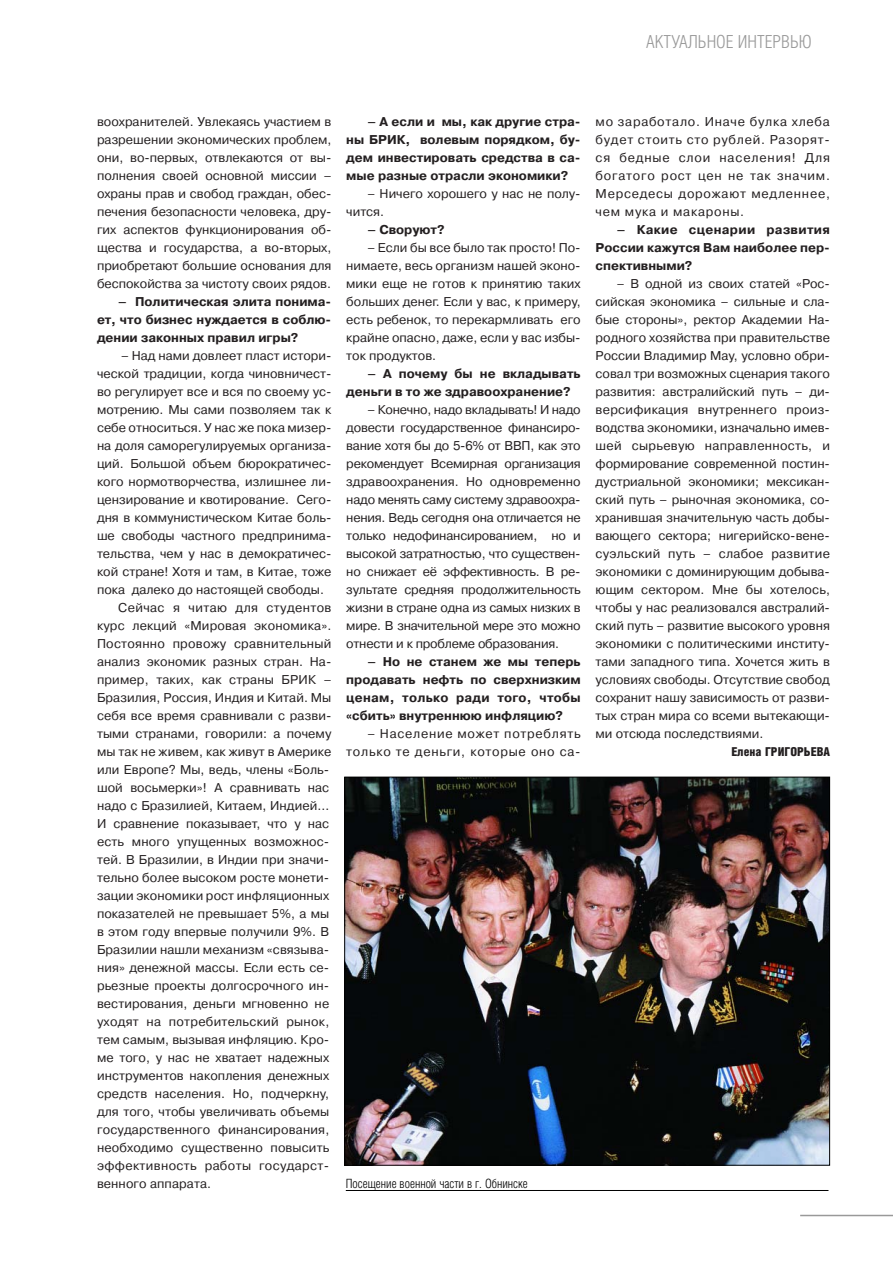
<style>
.page{position:relative;width:893px;height:1263px;background:#fff}
.page>*{position:absolute;margin:0;border:0;box-sizing:border-box;transform-origin:0 0}
.t1{font:300 18px "Helios Cond";color:#999}
.t2{font:12.75px/18px "Pragmatica C";letter-spacing:.005em;color:#231f20;text-align:justify}
.t3{font:700 12.75px/18px "Pragmatica C";color:#231f20;text-align:justify}
.t4{font:12.75px "Pragmatica C";letter-spacing:.03em;color:#231f20}
.t5{font:12.75px/18px "Pragmatica C";letter-spacing:.06em;color:#231f20;text-align:right}
.t6{font:300 12.75px "Helios Cond";color:#000}
.t7{font:900 12.3px "Helios Cond";color:#231f20}
</style>
<div class="page">
<hr style="left:800px;top:1215px;width:92px;height:1px;background:#999">
<img style="left:346px;top:779px;width:482px;height:385px">
<hr style="left:346px;top:1190px;width:482px;height:1px;background:#000">
<h1 class="t1" style="left:646px;top:36px;width:167px">АКТУАЛЬНОЕ ИНТЕРВЬЮ</h1>
<p class="t2" style="left:97px;top:113px;width:236px">воохранителей. Увлекаясь участием в разрешении экономических проблем, они, во-первых, отвлекаются от вы&shy;полнения своей основной миссии – охраны прав и свобод граждан, обес&shy;печения безопасности человека, дру&shy;гих аспектов функционирования об&shy;щества и государства, а во-вторых, приобретают большие основания для беспокойства за чистоту своих рядов.</p>
<p class="t3" style="left:97px;top:293px;width:236px;text-indent:21px">– Политическая элита понима&shy;ет, что бизнес нуждается в соблю&shy;дении законных правил игры?</p>
<p class="t2" style="left:121px;top:347px;width:212px">– Над нами довлеет пласт истори-</p>
<p class="t2" style="left:97px;top:365px;width:236px">ческой традиции, когда чиновничест-</p>
<p class="t2" style="left:97px;top:383px;width:236px">во регулирует все и вся по своему ус-</p>
<p class="t2" style="left:97px;top:401px;width:236px">мотрению. Мы сами позволяем так к</p>
<p class="t2" style="left:97px;top:419px;width:236px">себе относиться. У нас же пока мизер-</p>
<p class="t2" style="left:97px;top:437px;width:236px">на доля саморегулируемых организа-</p>
<p class="t2" style="left:97px;top:455px;width:236px">ций. Большой объем бюрократичес-</p>
<p class="t2" style="left:97px;top:473px;width:236px">кого нормотворчества, излишнее ли-</p>
<p class="t2" style="left:97px;top:491px;width:236px">цензирование и квотирование. Сего-</p>
<p class="t2" style="left:97px;top:509px;width:236px">дня в коммунистическом Китае боль-</p>
<p class="t2" style="left:97px;top:527px;width:236px">ше свободы частного предпринима-</p>
<p class="t2" style="left:97px;top:545px;width:236px">тельства, чем у нас в демократичес-</p>
<p class="t2" style="left:97px;top:563px;width:236px">кой стране! Хотя и там, в Китае, тоже</p>
<p class="t2" style="left:97px;top:581px;width:228px">пока далеко до настоящей свободы.</p>
<p class="t4" style="left:118px;top:602px;width:215px">Сейчас я читаю для студентов</p>
<p class="t2" style="left:97px;top:617px;width:236px">курс лекций «Мировая экономика».</p>
<p class="t2" style="left:97px;top:635px;width:236px">Постоянно провожу сравнительный</p>
<p class="t2" style="left:97px;top:653px;width:236px">анализ экономик разных стран. На-</p>
<p class="t2" style="left:97px;top:671px;width:236px">пример, таких, как страны БРИК –</p>
<p class="t2" style="left:97px;top:689px;width:236px">Бразилия, Россия, Индия и Китай. Мы</p>
<p class="t2" style="left:97px;top:707px;width:236px">себя все время сравнивали с разви-</p>
<p class="t2" style="left:97px;top:725px;width:236px">тыми странами, говорили: а почему</p>
<p class="t2" style="left:97px;top:743px;width:236px">мы так не живем, как живут в Америке</p>
<p class="t2" style="left:97px;top:761px;width:234px">или Европе? Мы, ведь, члены «Боль-</p>
<p class="t2" style="left:97px;top:779px;width:234px">шой восьмерки»! А сравнивать нас</p>
<p class="t2" style="left:97px;top:797px;width:234px">надо с Бразилией, Китаем, Индией…</p>
<p class="t2" style="left:97px;top:815px;width:234px">И сравнение показывает, что у нас</p>
<p class="t2" style="left:97px;top:833px;width:234px">есть много упущенных возможнос-</p>
<p class="t2" style="left:97px;top:851px;width:234px">тей. В Бразилии, в Индии при значи-</p>
<p class="t2" style="left:97px;top:869px;width:234px">тельно более высоком росте монети-</p>
<p class="t2" style="left:97px;top:887px;width:234px">зации экономики рост инфляционных</p>
<p class="t2" style="left:97px;top:905px;width:234px">показателей не превышает 5%, а мы</p>
<p class="t2" style="left:97px;top:923px;width:234px">в этом году впервые получили 9%. В</p>
<p class="t2" style="left:97px;top:941px;width:234px">Бразилии нашли механизм «связыва-</p>
<p class="t2" style="left:97px;top:959px;width:234px">ния» денежной массы. Если есть се-</p>
<p class="t2" style="left:97px;top:977px;width:234px">рьезные проекты долгосрочного ин-</p>
<p class="t2" style="left:97px;top:995px;width:234px">вестирования, деньги мгновенно не</p>
<p class="t2" style="left:97px;top:1013px;width:234px">уходят на потребительский рынок,</p>
<p class="t2" style="left:97px;top:1031px;width:234px">тем самым, вызывая инфляцию. Кро-</p>
<p class="t2" style="left:97px;top:1049px;width:234px">ме того, у нас не хватает надежных</p>
<p class="t2" style="left:97px;top:1067px;width:234px">инструментов накопления денежных</p>
<p class="t2" style="left:97px;top:1085px;width:234px">средств населения. Но, подчеркну,</p>
<p class="t2" style="left:97px;top:1103px;width:234px">для того, чтобы увеличивать объемы</p>
<p class="t2" style="left:97px;top:1121px;width:234px">государственного финансирования,</p>
<p class="t2" style="left:97px;top:1139px;width:234px">необходимо существенно повысить</p>
<p class="t4" style="left:97px;top:1160px;width:234px">эффективность работы государст-</p>
<p class="t2" style="left:97px;top:1175px;width:116px">венного аппарата.</p>
<p class="t3" style="left:346px;top:113px;width:236px;text-indent:21px">– А если и мы, как другие стра&shy;ны БРИК, волевым порядком, бу&shy;дем инвестировать средства в са&shy;мые разные отрасли экономики?</p>
<p class="t2" style="left:346px;top:185px;width:236px;text-indent:21px">– Ничего хорошего у нас не полу&shy;чится.</p>
<p class="t3" style="left:367px;top:221px;width:79px">– Своруют?</p>
<p class="t2" style="left:346px;top:239px;width:236px;text-indent:21px">– Если бы все было так просто! По&shy;нимаете, весь организм нашей эконо&shy;мики еще не готов к принятию таких больших денег. Если у вас, к примеру, есть ребенок, то перекармливать его крайне опасно, даже, если у вас избы&shy;ток продуктов.</p>
<p class="t3" style="left:346px;top:365px;width:236px;text-indent:21px">– А почему бы не вкладывать деньги в то же здравоохранение?</p>
<p class="t2" style="left:346px;top:401px;width:236px;text-indent:21px">– Конечно, надо вкладывать! И надо довести государственное финансиро&shy;вание хотя бы до 5-6% от ВВП, как это рекомендует Всемирная организация здравоохранения. Но одновременно надо менять саму систему здравоохра&shy;нения. Ведь сегодня она отличается не только недофинансированием, но и высокой затратностью, что существен&shy;но снижает её эффективность. В ре&shy;зультате средняя продолжительность жизни в стране одна из самых низких в мире. В значительной мере это можно отнести и к проблеме образования.</p>
<p class="t3" style="left:346px;top:653px;width:236px;text-indent:21px">– Но не станем же мы теперь продавать нефть по сверхнизким ценам, только ради того, чтобы «сбить» внутреннюю инфляцию?</p>
<p class="t5" style="left:346px;top:725px;width:236px">– Население может потреблять только те деньги, которые оно са-</p>
<p class="t6" style="left:346px;top:1180px;width:183px">Посещение военной части в г. Обнинске</p>
<p class="t2" style="left:595px;top:113px;width:236px">мо заработало. Иначе булка хлеба будет стоить сто рублей. Разорят&shy;ся бедные слои населения! Для богатого рост цен не так значим.<br>Мерседесы дорожают медленнее, чем мука и макароны.</p>
<p class="t3" style="left:595px;top:221px;width:236px;text-indent:21px">– Какие сценарии развития России кажутся Вам наиболее пер&shy;спективными?</p>
<p class="t2" style="left:595px;top:275px;width:236px;text-indent:21px">– В одной из своих статей «Рос&shy;сийская экономика – сильные и сла&shy;бые стороны», ректор Академии На&shy;родного хозяйства при правительстве России Владимир Мау, условно обри&shy;совал три возможных сценария такого развития: австралийский путь – ди&shy;версификация внутреннего произ&shy;водства экономики, изначально имев&shy;шей сырьевую направленность, и формирование современной постин&shy;дустриальной экономики; мексикан&shy;ский путь – рыночная экономика, со&shy;хранившая значительную часть добы&shy;вающего сектора; нигерийско-вене&shy;суэльский путь – слабое развитие экономики с доминирующим добыва&shy;ющим сектором. Мне бы хотелось, чтобы у нас реализовался австралий&shy;ский путь – развитие высокого уровня экономики с политическими институ&shy;тами западного типа. Хочется жить в условиях свободы. Отсутствие свобод сохранит нашу зависимость от разви&shy;тых стран мира со всеми вытекающи&shy;ми отсюда последствиями.</p>
<p class="t7" style="left:731px;top:748px;width:100px">Елена ГРИГОРЬЕВА</p>
</div>
